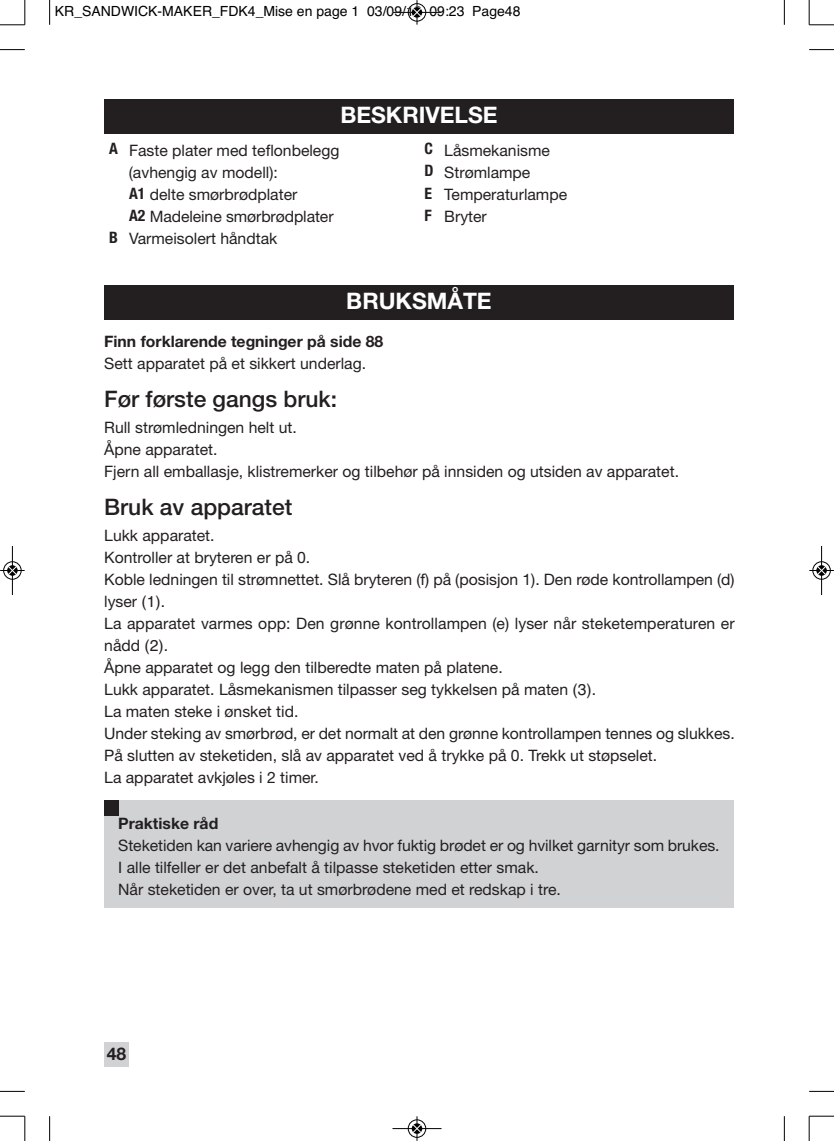
<style>
.page{position:relative;width:834px;height:1141px;background:#fff}
.page>*{position:absolute;margin:0;border:0;box-sizing:border-box;transform-origin:0 0}
.t1{font:500 22.75px "Helvetica Neue";color:#231f20}
.t2{font:700 22.75px "Helvetica Neue";color:#fff}
.t3{font:700 17.5px "Helvetica Neue";color:#231f20}
.t4{font:15.75px/22.1px "Helvetica Neue";color:#231f20}
.t5{font:700 15.75px "Helvetica Neue";color:#231f20}
.t6{font:14px "Helvetica";color:#000}
.s1{font-weight:700;font-stretch:condensed}
.s2{font-family:"Helvetica"}
</style>
<div class="page">
<div style="left:104px;top:1042px;width:25px;height:25px;background:#d1d2d4"></div>
<div style="left:104px;top:99px;width:629px;height:35px;background:#231f20"></div>
<div style="left:104px;top:285px;width:629px;height:35px;background:#231f20"></div>
<div style="left:104px;top:800px;width:629px;height:108px;background:#d1d2d4"></div>
<div style="left:104px;top:800px;width:15px;height:16px;background:#231f20"></div>
<svg style="left:49px;top:0;width:1px;height:25px"></svg>
<svg style="left:0;top:49px;width:25px;height:1px"></svg>
<svg style="left:783px;top:0;width:1px;height:25px"></svg>
<svg style="left:809px;top:49px;width:24px;height:1px"></svg>
<svg style="left:49px;top:1116px;width:1px;height:25px"></svg>
<svg style="left:0;top:1091px;width:25px;height:1px"></svg>
<svg style="left:783px;top:1116px;width:1px;height:25px"></svg>
<svg style="left:809px;top:1091px;width:24px;height:1px"></svg>
<svg style="left:0;top:0;width:26px;height:26px"></svg>
<svg style="left:808px;top:0;width:25px;height:26px"></svg>
<svg style="left:0;top:1116px;width:26px;height:25px"></svg>
<svg style="left:808px;top:1116px;width:25px;height:25px"></svg>
<div style="left:407px;top:3px;width:19px;height:19px;border:1px solid #fff;border-radius:50%"></div>
<hr style="left:392px;top:12px;width:49px;height:1px;background:#000">
<div style="left:408px;top:3px;width:18px;height:18px;border:1px solid #000;border-radius:50%"></div>
<svg style="left:412px;top:0;width:9px;height:25px"></svg>
<div style="left:407px;top:1119px;width:19px;height:19px;border:1px solid #fff;border-radius:50%"></div>
<hr style="left:392px;top:1128px;width:49px;height:1px;background:#000">
<div style="left:408px;top:1120px;width:18px;height:18px;border:1px solid #000;border-radius:50%"></div>
<svg style="left:412px;top:1116px;width:9px;height:25px"></svg>
<div style="left:3px;top:561px;width:19px;height:19px;border:1px solid #fff;border-radius:50%"></div>
<hr style="left:12px;top:546px;width:1px;height:49px;background:#000">
<div style="left:3px;top:562px;width:18px;height:17px;border:1px solid #000;border-radius:50%"></div>
<svg style="left:0;top:566px;width:25px;height:9px"></svg>
<div style="left:812px;top:561px;width:18px;height:19px;border:1px solid #fff;border-radius:50%"></div>
<hr style="left:821px;top:546px;width:1px;height:49px;background:#000">
<div style="left:812px;top:562px;width:18px;height:17px;border:1px solid #000;border-radius:50%"></div>
<svg style="left:809px;top:566px;width:24px;height:9px"></svg>
<p class="t6" style="left:55px;top:6px;width:467px">KR_SANDWICK-MAKER_FDK4_Mise en page 1 03/09/12 09:23 Page48</p>
<h1 class="t2" style="left:340px;top:107px;width:159px">BESKRIVELSE</h1>
<p class="t4" style="left:109px;top:141px;width:232px"><span class="s1">A</span> Faste plater med teflonbelegg</p>
<p class="t4" style="left:129px;top:163px;width:150px">(avhengig av modell):</p>
<p class="t4" style="left:129px;top:185px;width:170px"><span class="s1">A1</span> delte smørbrødplater</p>
<p class="t4" style="left:129px;top:207px;width:206px"><span class="s1">A2</span> Madeleine smørbrødplater</p>
<p class="t4" style="left:109px;top:229px;width:170px"><span class="s1">B</span> Varmeisolert håndtak</p>
<p class="t4" style="left:424px;top:141px;width:144px"><span class="s1">C</span> Låsmekanisme<br><span class="s1">D</span> Strømlampe<br><span class="s1">E</span> Temperaturlampe<br><span class="s1">F</span> Bryter</p>
<h1 class="t2" style="left:346px;top:293px;width:147px">BRUKSMÅTE</h1>
<p class="t5" style="left:104px;top:336px;width:280px">Finn forklarende tegninger på side 88</p>
<p class="t4" style="left:104px;top:354px;width:263px">Sett apparatet på et sikkert underlag.</p>
<h1 class="t1" style="left:104px;top:391px;width:234px">Før første gangs bruk:</h1>
<p class="t4" style="left:104px;top:418px;width:576px">Rull strømledningen helt ut.<br>Åpne apparatet.<br>Fjern all emballasje, klistremerker og tilbehør på innsiden og utsiden av apparatet.</p>
<h1 class="t1" style="left:104px;top:499px;width:189px">Bruk av apparatet</h1>
<p class="t4" style="left:104px;top:526px;width:632px">Lukk apparatet.<br>Kontroller at bryteren er på 0.<br>Koble ledningen til strømnettet. Slå bryteren (f) på (posisjon 1). Den røde kontrollampen (d) lyser <span class="s2">(1)</span>.<br>La apparatet varmes opp: Den grønne kontrollampen (e) lyser når steketemperaturen er nådd <span class="s2">(2)</span>.<br>Åpne apparatet og legg den tilberedte maten på platene.<br>Lukk apparatet. Låsmekanismen tilpasser seg tykkelsen på maten <span class="s2">(3)</span>.<br>La maten steke i ønsket tid.<br>Under steking av smørbrød, er det normalt at den grønne kontrollampen tennes og slukkes.<br>På slutten av steketiden, slå av apparatet ved å trykke på 0. Trekk ut støpselet.<br>La apparatet avkjøles i 2 timer.</p>
<p class="t5" style="left:118px;top:818px;width:101px">Praktiske råd</p>
<p class="t4" style="left:118px;top:836px;width:602px">Steketiden kan variere avhengig av hvor fuktig brødet er og hvilket garnityr som brukes.<br>I alle tilfeller er det anbefalt å tilpasse steketiden etter smak.<br>Når steketiden er over, ta ut smørbrødene med et redskap i tre.</p>
<p class="t3" style="left:107px;top:1047px;width:21px">48</p>
</div>
